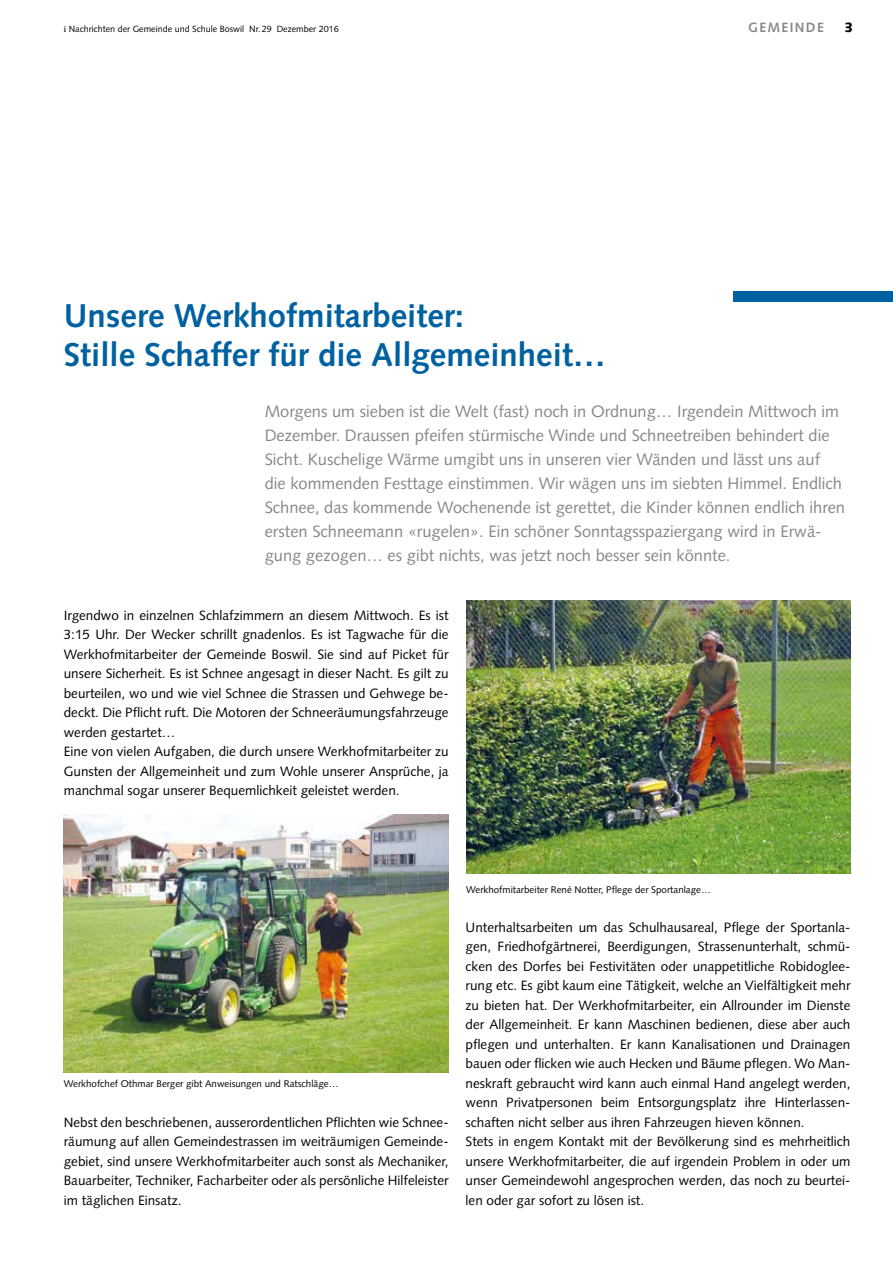
<style>
.page{position:relative;width:893px;height:1263px;background:#fff}
.page>*{position:absolute;margin:0;border:0;box-sizing:border-box;transform-origin:0 0}
.t1{font:700 33px/39px "Syntax LT Std";color:#0061a1}
.t2{font:16.5px/24px "Syntax LT Std";color:#878787}
.t3{font:13.5px/19.5px "Syntax LT Std";color:#000}
.t4{font:700 13.5px "Syntax LT Std";letter-spacing:.1em;color:#878787}
.t5{font:900 13.5px "Syntax LT Std";color:#000}
.t6{font:9.75px "Syntax LT Std";color:#000}
.t7{font:9px "Syntax LT Std";color:#000}
.s1{font-family:"Utopia Std"}
</style>
<div class="page">
<div style="left:733px;top:291px;width:160px;height:11px;background:#0061a1"></div>
<img style="left:64px;top:815px;width:385px;height:258px">
<img style="left:466px;top:600px;width:384px;height:273px">
<p class="t7" style="left:64px;top:24px;width:276px"><span class="s1">i</span> Nachrichten der Gemeinde und Schule Boswil Nr.29 Dezember 2016</p>
<p class="t4" style="left:748px;top:20px;width:77px">GEMEINDE</p>
<p class="t5" style="left:844px;top:20px;width:10px">3</p>
<h1 class="t1" style="left:64px;top:296px;width:544px">Unsere Werkhofmitarbeiter:<br>Stille Schaffer für die Allgemeinheit…</h1>
<p class="t2" style="left:265px;top:400px;width:582px">Morgens um sieben ist die Welt (fast) noch in Ordnung… Irgendein Mittwoch im Dezember. Draussen pfeifen stürmische Winde und Schneetreiben behindert die Sicht. Kuschelige Wärme umgibt uns in unseren vier Wänden und lässt uns auf die kommenden Festtage einstimmen. Wir wägen uns im siebten Himmel. Endlich Schnee, das kommende Wochenende ist gerettet, die Kinder können endlich ihren ersten Schneemann «rugelen». Ein schöner Sonntagsspaziergang wird in Erwä&shy;gung gezogen… es gibt nichts, was jetzt noch besser sein könnte.</p>
<p class="t3" style="left:64px;top:605px;width:386px">Irgendwo in einzelnen Schlafzimmern an diesem Mittwoch. Es ist 3:15 Uhr. Der Wecker schrillt gnadenlos. Es ist Tagwache für die Werkhofmitarbeiter der Gemeinde Boswil. Sie sind auf Picket für unsere Sicherheit. Es ist Schnee angesagt in dieser Nacht. Es gilt zu beurteilen, wo und wie viel Schnee die Strassen und Gehwege be&shy;deckt. Die Pflicht ruft. Die Motoren der Schneeräumungsfahrzeuge werden gestartet…<br>Eine von vielen Aufgaben, die durch unsere Werkhofmitarbeiter zu Gunsten der Allgemeinheit und zum Wohle unserer Ansprüche, ja manchmal sogar unserer Bequemlichkeit geleistet werden.</p>
<p class="t6" style="left:64px;top:1078px;width:276px">Werkhofchef Othmar Berger gibt Anweisungen und Ratschläge…</p>
<p class="t3" style="left:64px;top:1112px;width:386px;text-align:justify">Nebst den beschriebenen, ausserordentlichen Pflichten wie Schnee&shy;räumung auf allen Gemeindestrassen im weiträumigen Gemeinde&shy;gebiet, sind unsere Werkhofmitarbeiter auch sonst als Mechaniker, Bauarbeiter, Techniker, Facharbeiter oder als persönliche Hilfeleister im täglichen Einsatz.</p>
<p class="t6" style="left:466px;top:883px;width:246px">Werkhofmitarbeiter René Notter, Pflege der Sportanlage…</p>
<p class="t3" style="left:466px;top:917px;width:386px">Unterhaltsarbeiten um das Schulhausareal, Pflege der Sportanla&shy;gen, Friedhofgärtnerei, Beerdigungen, Strassenunterhalt, schmü&shy;cken des Dorfes bei Festivitäten oder unappetitliche Robidoglee&shy;rung etc. Es gibt kaum eine Tätigkeit, welche an Vielfältigkeit mehr zu bieten hat. Der Werkhofmitarbeiter, ein Allrounder im Dienste der Allgemeinheit. Er kann Maschinen bedienen, diese aber auch pflegen und unterhalten. Er kann Kanalisationen und Drainagen bauen oder flicken wie auch Hecken und Bäume pflegen. Wo Man&shy;neskraft gebraucht wird kann auch einmal Hand angelegt werden, wenn Privatpersonen beim Entsorgungsplatz ihre Hinterlassen&shy;schaften nicht selber aus ihren Fahrzeugen hieven können.<br>Stets in engem Kontakt mit der Bevölkerung sind es mehrheitlich unsere Werkhofmitarbeiter, die auf irgendein Problem in oder um unser Gemeindewohl angesprochen werden, das noch zu beurtei&shy;len oder gar sofort zu lösen ist.</p>
</div>
